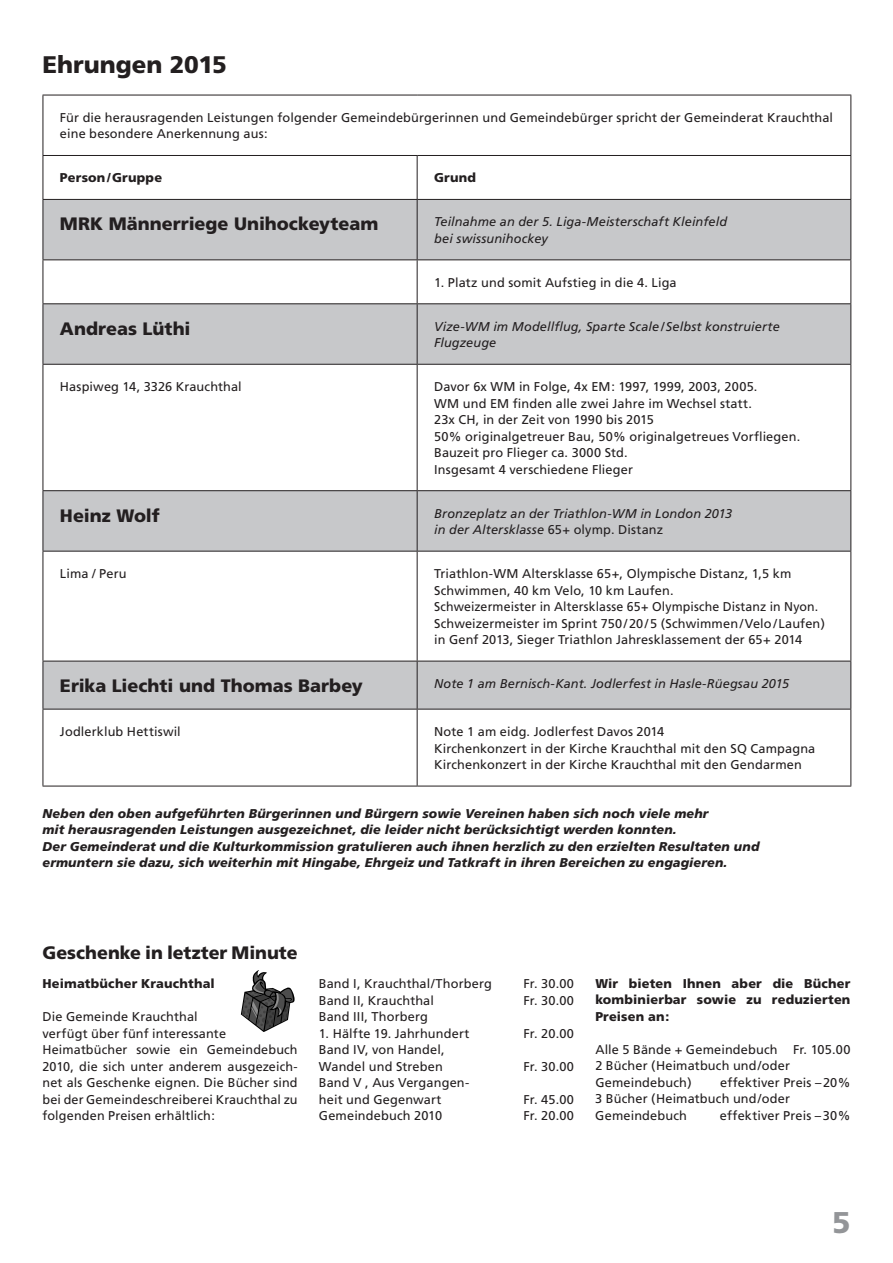
<style>
.page{position:relative;width:893px;height:1263px;background:#fff}
.page>*{position:absolute;margin:0;border:0;box-sizing:border-box;transform-origin:0 0}
.t1{font:900 30px "Frutiger";color:#939598}
.t2{font:900 24px "Frutiger";color:#231f20}
.t3{font:900 18px "Frutiger";color:#231f20}
.t4{font:12.75px/16.5px "Frutiger";letter-spacing:.01em;color:#231f20}
.t5{font:italic 900 12.75px/16.5px "Frutiger";letter-spacing:.01em;color:#231f20}
.t6{font:italic 12.75px/16.5px "Frutiger";letter-spacing:.01em;color:#231f20}
.t7{font:900 12.75px/16.5px "Frutiger";letter-spacing:.015em;color:#231f20;text-align:justify}
.s1{font-style:normal}
</style>
<div class="page">
<svg style="left:44px;top:200px;width:806px;height:509px"></svg>
<hr style="left:43px;top:95px;width:374px;height:1px;background:#231f20">
<hr style="left:43px;top:95px;width:1px;height:60px;background:#231f20">
<hr style="left:417px;top:95px;width:434px;height:1px;background:#231f20">
<hr style="left:850px;top:95px;width:1px;height:60px;background:#231f20">
<hr style="left:43px;top:155px;width:374px;height:1px;background:#231f20">
<hr style="left:43px;top:156px;width:1px;height:43px;background:#231f20">
<hr style="left:417px;top:155px;width:434px;height:1px;background:#231f20">
<hr style="left:417px;top:156px;width:1px;height:43px;background:#231f20">
<hr style="left:850px;top:156px;width:1px;height:43px;background:#231f20">
<hr style="left:43px;top:199px;width:374px;height:1px;background:#231f20">
<hr style="left:43px;top:200px;width:1px;height:59px;background:#231f20">
<hr style="left:417px;top:199px;width:434px;height:1px;background:#231f20">
<hr style="left:417px;top:200px;width:1px;height:59px;background:#231f20">
<hr style="left:850px;top:200px;width:1px;height:59px;background:#231f20">
<hr style="left:43px;top:259px;width:374px;height:1px;background:#231f20">
<hr style="left:43px;top:260px;width:1px;height:43px;background:#231f20">
<hr style="left:417px;top:259px;width:434px;height:1px;background:#231f20">
<hr style="left:417px;top:260px;width:1px;height:43px;background:#231f20">
<hr style="left:850px;top:260px;width:1px;height:43px;background:#231f20">
<hr style="left:43px;top:303px;width:374px;height:1px;background:#231f20">
<hr style="left:43px;top:304px;width:1px;height:60px;background:#231f20">
<hr style="left:417px;top:303px;width:434px;height:1px;background:#231f20">
<hr style="left:417px;top:304px;width:1px;height:60px;background:#231f20">
<hr style="left:850px;top:304px;width:1px;height:60px;background:#231f20">
<hr style="left:43px;top:364px;width:374px;height:1px;background:#231f20">
<hr style="left:43px;top:365px;width:1px;height:125px;background:#231f20">
<hr style="left:417px;top:364px;width:434px;height:1px;background:#231f20">
<hr style="left:417px;top:365px;width:1px;height:125px;background:#231f20">
<hr style="left:850px;top:365px;width:1px;height:125px;background:#231f20">
<hr style="left:43px;top:490px;width:374px;height:1px;background:#231f20">
<hr style="left:43px;top:491px;width:1px;height:60px;background:#231f20">
<hr style="left:417px;top:490px;width:434px;height:1px;background:#231f20">
<hr style="left:417px;top:491px;width:1px;height:60px;background:#231f20">
<hr style="left:850px;top:491px;width:1px;height:60px;background:#231f20">
<hr style="left:43px;top:551px;width:374px;height:1px;background:#231f20">
<hr style="left:43px;top:552px;width:1px;height:109px;background:#231f20">
<hr style="left:417px;top:551px;width:434px;height:1px;background:#231f20">
<hr style="left:417px;top:552px;width:1px;height:109px;background:#231f20">
<hr style="left:850px;top:552px;width:1px;height:109px;background:#231f20">
<hr style="left:43px;top:661px;width:374px;height:1px;background:#231f20">
<hr style="left:43px;top:661px;width:1px;height:48px;background:#231f20">
<hr style="left:417px;top:661px;width:434px;height:1px;background:#231f20">
<hr style="left:417px;top:661px;width:1px;height:48px;background:#231f20">
<hr style="left:850px;top:661px;width:1px;height:48px;background:#231f20">
<hr style="left:43px;top:709px;width:374px;height:1px;background:#231f20">
<hr style="left:43px;top:709px;width:1px;height:77px;background:#231f20">
<hr style="left:417px;top:709px;width:434px;height:1px;background:#231f20">
<hr style="left:417px;top:709px;width:1px;height:77px;background:#231f20">
<hr style="left:850px;top:709px;width:1px;height:77px;background:#231f20">
<hr style="left:43px;top:786px;width:374px;height:1px;background:#231f20">
<hr style="left:417px;top:786px;width:434px;height:1px;background:#231f20">
<svg style="left:241px;top:970px;width:54px;height:62px"></svg>
<h2 class="t2" style="left:43px;top:50px;width:186px">Ehrungen 2015</h2>
<p class="t4" style="left:60px;top:109px;width:775px">Für die herausragenden Leistungen folgender Gemeindebürgerinnen und Gemeindebürger spricht der Gemeinderat Krauchthal eine besondere Anerkennung aus:</p>
<p class="t7" style="left:60px;top:169px;width:104px">Person/Gruppe</p>
<p class="t7" style="left:434px;top:169px;width:43px">Grund</p>
<h3 class="t3" style="left:60px;top:213px;width:320px">MRK Männerriege Unihockeyteam</h3>
<p class="t6" style="left:434px;top:214px;width:295px">Teilnahme an der 5. Liga-Meisterschaft Kleinfeld bei swissunihockey</p>
<p class="t4" style="left:434px;top:274px;width:244px">1. Platz und somit Aufstieg in die 4. Liga</p>
<h3 class="t3" style="left:60px;top:318px;width:132px">Andreas Lüthi</h3>
<p class="t6" style="left:434px;top:318px;width:347px">Vize-WM im Modellflug, Sparte Scale/Selbst konstruierte<br>Flugzeuge</p>
<p class="t4" style="left:60px;top:378px;width:183px">Haspiweg 14, 3326 Krauchthal</p>
<p class="t4" style="left:434px;top:378px;width:368px">Davor 6x WM in Folge, 4x EM: 1997, 1999, 2003, 2005.<br>WM und EM finden alle zwei Jahre im Wechsel statt.<br>23x CH, in der Zeit von 1990 bis 2015<br>50% originalgetreuer Bau, 50% originalgetreues Vorfliegen.<br>Bauzeit pro Flieger ca. 3000 Std.<br>Insgesamt 4 verschiedene Flieger</p>
<h3 class="t3" style="left:60px;top:504px;width:101px">Heinz Wolf</h3>
<p class="t6" style="left:434px;top:505px;width:300px">Bronzeplatz an der Triathlon-WM in London 2013 in der Altersklasse <span class="s1">65+ olymp. Distanz</span></p>
<p class="t4" style="left:60px;top:565px;width:68px">Lima / Peru</p>
<p class="t4" style="left:434px;top:565px;width:392px">Triathlon-WM Altersklasse 65+, Olympische Distanz, 1,5 km Schwimmen, 40 km Velo, 10 km Laufen.<br>Schweizermeister in Altersklasse 65+ Olympische Distanz in Nyon.<br>Schweizermeister im Sprint 750/20/5 (Schwimmen/Velo/Laufen) in Genf 2013, Sieger Triathlon Jahresklassement der 65+ 2014</p>
<h3 class="t3" style="left:60px;top:675px;width:304px">Erika Liechti und Thomas Barbey</h3>
<p class="t6" style="left:434px;top:675px;width:357px">Note 1 am Bernisch-Kant. Jodlerfest in Hasle-Rüegsau 2015</p>
<p class="t4" style="left:60px;top:723px;width:122px">Jodlerklub Hettiswil</p>
<p class="t4" style="left:434px;top:723px;width:383px">Note 1 am eidg. Jodlerfest Davos 2014<br>Kirchenkonzert in der Kirche Krauchthal mit den SQ Campagna<br>Kirchenkonzert in der Kirche Krauchthal mit den Gendarmen</p>
<p class="t5" style="left:43px;top:805px;width:718px">Neben den oben aufgeführten Bürgerinnen und Bürgern sowie Vereinen haben sich noch viele mehr<br>mit herausragenden Leistungen ausgezeichnet, die leider nicht berücksichtigt werden konnten.<br>Der Gemeinderat und die Kulturkommission gratulieren auch ihnen herzlich zu den erzielten Resultaten und ermuntern sie dazu, sich weiterhin mit Hingabe, Ehrgeiz und Tatkraft in ihren Bereichen zu engagieren.</p>
<h3 class="t3" style="left:43px;top:942px;width:257px">Geschenke in letzter Minute</h3>
<p class="t7" style="left:43px;top:975px;width:174px">Heimatbücher Krauchthal</p>
<p class="t4" style="left:43px;top:1008px;width:257px">Die Gemeinde Krauchthal<br>verfügt über fünf interessante Heimatbücher sowie ein Gemeindebuch 2010, die sich unter anderem ausgezeich&shy;net als Geschenke eignen. Die Bücher sind bei der Gemeindeschreiberei Krauchthal zu folgenden Preisen erhältlich:</p>
<p class="t4" style="left:319px;top:975px;width:175px">Band I, Krauchthal/Thorberg</p>
<p class="t4" style="left:523px;top:975px;width:52px">Fr. 30.00</p>
<p class="t4" style="left:319px;top:992px;width:117px">Band II, Krauchthal</p>
<p class="t4" style="left:523px;top:992px;width:52px">Fr. 30.00</p>
<p class="t4" style="left:319px;top:1008px;width:111px">Band III, Thorberg</p>
<p class="t4" style="left:319px;top:1025px;width:152px">1. Hälfte 19. Jahrhundert</p>
<p class="t4" style="left:524px;top:1025px;width:52px">Fr. 20.00</p>
<p class="t4" style="left:319px;top:1041px;width:127px">Band IV, von Handel,<br>Wandel und Streben</p>
<p class="t4" style="left:523px;top:1058px;width:52px">Fr. 30.00</p>
<p class="t4" style="left:319px;top:1074px;width:152px">Band V , Aus Vergangen&shy;heit und Gegenwart</p>
<p class="t4" style="left:524px;top:1091px;width:52px">Fr. 45.00</p>
<p class="t4" style="left:319px;top:1107px;width:125px">Gemeindebuch 2010</p>
<p class="t4" style="left:524px;top:1107px;width:52px">Fr. 20.00</p>
<p class="t7" style="left:595px;top:975px;width:257px">Wir bieten Ihnen aber die Bücher kombinierbar sowie zu reduzierten Preisen an:</p>
<p class="t4" style="left:595px;top:1041px;width:257px">Alle 5 Bände + Gemeindebuch Fr. 105.00<br>2 Bücher (Heimatbuch und/oder<br>Gemeindebuch)</p>
<p class="t4" style="left:595px;top:1074px;width:257px;text-indent:125px">effektiver Preis –20%<br>3 Bücher (Heimatbuch und/oder<br>Gemeindebuch</p>
<p class="t4" style="left:720px;top:1107px;width:132px">effektiver Preis –30%</p>
<h1 class="t1" style="left:832px;top:1204px;width:20px">5</h1>
</div>
